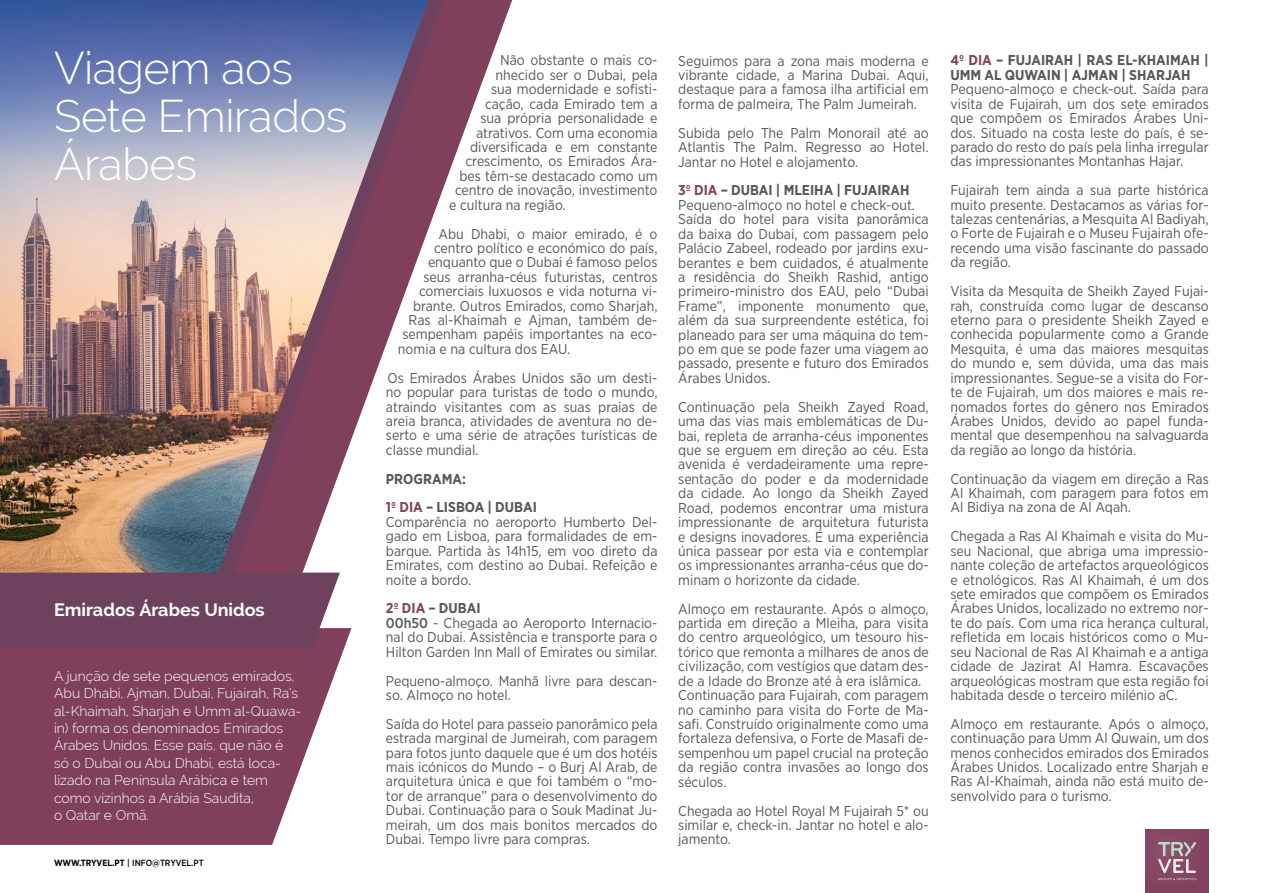
<style>
.page{position:relative;width:1263px;height:893px;background:#fff}
.page>*{position:absolute;margin:0;border:0;box-sizing:border-box;transform-origin:0 0}
.t1{font:300 45px/48px "Raleway";letter-spacing:-.01em;color:#fff}
.t2{font:700 18px "Raleway";color:#fff}
.t3{font:14.25px/14.4px "Gotham Narrow";color:#575756;text-align:justify}
.t4{font:700 14.25px/14.4px "Gotham Narrow";color:#575756}
.t5{font:300 13.95px/17.4px "Raleway";color:#fff}
.t6{font:500 9px "Gotham Narrow";color:#000}
.s1{font-weight:700}
.s2{color:#82415d}
.s3{font-weight:700;color:#82415d}
.s4{font-weight:500}
</style>
<div class="page">
<img style="left:0;top:0;width:101px;height:573px">
<svg style="left:101px;top:0;width:15px;height:573px;background:#a79193"></svg>
<img style="left:116px;top:0;width:396px;height:629px">
<svg style="left:0;top:628px;width:351px;height:217px;background:#8f5770"></svg>
<div style="left:0;top:573px;width:340px;height:75px;background:#6e425e"></div>
<div style="left:1145px;top:829px;width:64px;height:64px;background:#844460"></div>
<svg style="left:1158px;top:842px;width:38px;height:38px"></svg>
<h1 class="t1" style="left:54px;top:44px;width:295px">Viagem aos<br>Sete Emirados<br>Árabes</h1>
<p class="t2" style="left:54px;top:599px;width:212px">Emirados Árabes Unidos</p>
<p class="t5" style="left:54px;top:667px;width:249px">A junção de sete pequenos emirados,<br>Abu Dhabi, Ajman, Dubai, Fujairah, Ra’s al-Khaimah, Sharjah e Umm al-Quawa&shy;in) forma os denominados Emirados<br>Árabes Unidos. Esse país, que não é só o Dubai ou Abu Dhabi, está loca&shy;lizado na Península Arábica e tem como vizinhos a Arábia Saudita,<br>o Qatar e Omã.</p>
<p class="t6" style="left:54px;top:857px;width:151px"><span class="s1">WWW.TRYVEL.PT</span> | INFO@TRYVEL.PT</p>
<p class="t3" style="left:500px;top:53px;width:159px">Não obstante o mais co-</p>
<p class="t3" style="left:495px;top:67px;width:164px">nhecido ser o Dubai, pela</p>
<p class="t3" style="left:491px;top:82px;width:168px">sua modernidade e sofisti-</p>
<p class="t3" style="left:485px;top:96px;width:174px">cação, cada Emirado tem a</p>
<p class="t3" style="left:480px;top:111px;width:178px">sua própria personalidade e</p>
<p class="t3" style="left:476px;top:125px;width:183px">atrativos. Com uma economia</p>
<p class="t3" style="left:470px;top:139px;width:189px">diversificada e em constante</p>
<p class="t3" style="left:465px;top:154px;width:194px">crescimento, os Emirados Ára-</p>
<p class="t3" style="left:459px;top:168px;width:200px">bes têm-se destacado como um</p>
<p class="t3" style="left:455px;top:183px;width:204px">centro de inovação, investimento</p>
<p class="t3" style="left:449px;top:197px;width:118px">e cultura na região.</p>
<p class="t3" style="left:438px;top:226px;width:220px">Abu Dhabi, o maior emirado, é o</p>
<p class="t3" style="left:434px;top:240px;width:225px">centro político e económico do país,</p>
<p class="t3" style="left:428px;top:255px;width:231px">enquanto que o Dubai é famoso pelos</p>
<p class="t3" style="left:423px;top:269px;width:235px">seus arranha-céus futuristas, centros</p>
<p class="t3" style="left:419px;top:284px;width:240px">comerciais luxuosos e vida noturna vi-</p>
<p class="t3" style="left:413px;top:298px;width:246px">brante. Outros Emirados, como Sharjah,</p>
<p class="t3" style="left:408px;top:313px;width:251px">Ras al-Khaimah e Ajman, também de-</p>
<p class="t3" style="left:402px;top:327px;width:257px">sempenham papéis importantes na eco-</p>
<p class="t3" style="left:398px;top:341px;width:174px">nomia e na cultura dos EAU.</p>
<p class="t3" style="left:386px;top:370px;width:273px">Os Emirados Árabes Unidos são um desti&shy;no popular para turistas de todo o mundo, atraindo visitantes com as suas praias de areia branca, atividades de aventura no de&shy;serto e uma série de atrações turísticas de classe mundial.</p>
<p class="t4" style="left:386px;top:464px;width:152px;line-height:28.8px">PROGRAMA:<br><span class="s2">1º DIA</span> – LISBOA | DUBAI</p>
<p class="t3" style="left:386px;top:514px;width:273px">Comparência no aeroporto Humberto Del&shy;gado em Lisboa, para formalidades de em&shy;barque. Partida às 14h15, em voo direto da Emirates, com destino ao Dubai. Refeição e noite a bordo.</p>
<p class="t3" style="left:386px;top:601px;width:273px;text-align:left"><span class="s3">2º DIA</span> <span class="s1">– DUBAI<br></span><span class="s4">00h50</span> - Chegada ao Aeroporto Internacio&shy;nal do Dubai. Assistência e transporte para o Hilton Garden Inn Mall of Emirates ou similar.</p>
<p class="t3" style="left:386px;top:673px;width:273px">Pequeno-almoço. Manhã livre para descan&shy;so. Almoço no hotel.</p>
<p class="t3" style="left:386px;top:716px;width:273px">Saída do Hotel para passeio panorâmico pela estrada marginal de Jumeirah, com paragem para fotos junto daquele que é um dos hotéis mais icónicos do Mundo – o Burj Al Arab, de arquitetura única e que foi também o “mo&shy;tor de arranque” para o desenvolvimento do Dubai. Continuação para o Souk Madinat Ju&shy;meirah, um dos mais bonitos mercados do Dubai. Tempo livre para compras.</p>
<p class="t3" style="left:678px;top:53px;width:252px">Seguimos para a zona mais moderna e vibrante cidade, a Marina Dubai. Aqui, destaque para a famosa ilha artificial em forma de palmeira, The Palm Jumeirah.</p>
<p class="t3" style="left:678px;top:125px;width:252px">Subida pelo The Palm Monorail até ao Atlantis The Palm. Regresso ao Hotel.<br>Jantar no Hotel e alojamento.</p>
<p class="t3" style="left:678px;top:183px;width:252px;text-align:left"><span class="s3">3º DIA</span> <span class="s1">– DUBAI | MLEIHA | FUJAIRAH </span>Pequeno-almoço no hotel e check-out.<br>Saída do hotel para visita panorâmica da baixa do Dubai, com passagem pelo Palácio Zabeel, rodeado por jardins exu&shy;berantes e bem cuidados, é atualmente a residência do Sheikh Rashid, antigo primeiro-ministro dos EAU, pelo “Dubai Frame”, imponente monumento que, além da sua surpreendente estética, foi planeado para ser uma máquina do tem&shy;po em que se pode fazer uma viagem ao passado, presente e futuro dos Emirados Árabes Unidos.</p>
<p class="t3" style="left:678px;top:399px;width:252px">Continuação pela Sheikh Zayed Road, uma das vias mais emblemáticas de Du&shy;bai, repleta de arranha-céus imponentes que se erguem em direção ao céu. Esta avenida é verdadeiramente uma repre&shy;sentação do poder e da modernidade da cidade. Ao longo da Sheikh Zayed Road, podemos encontrar uma mistura impressionante de arquitetura futurista e designs inovadores. É uma experiência única passear por esta via e contemplar os impressionantes arranha-céus que do&shy;minam o horizonte da cidade.</p>
<p class="t3" style="left:678px;top:601px;width:252px;text-align:left">Almoço em restaurante. Após o almoço, partida em direção a Mleiha, para visita do centro arqueológico, um tesouro his&shy;tórico que remonta a milhares de anos de civilização, com vestígios que datam des&shy;de a Idade do Bronze até à era islâmica.<br>Continuação para Fujairah, com paragem no caminho para visita do Forte de Ma&shy;safi. Construído originalmente como uma fortaleza defensiva, o Forte de Masafi de&shy;sempenhou um papel crucial na proteção da região contra invasões ao longo dos séculos.</p>
<p class="t3" style="left:678px;top:803px;width:252px">Chegada ao Hotel Royal M Fujairah 5* ou similar e, check-in. Jantar no hotel e alo&shy;jamento.</p>
<p class="t4" style="left:950px;top:53px;width:260px"><span class="s2">4º DIA</span> – FUJAIRAH | RAS EL-KHAIMAH |<br>UMM AL QUWAIN | AJMAN | SHARJAH</p>
<p class="t3" style="left:950px;top:82px;width:260px">Pequeno-almoço e check-out. Saída para visita de Fujairah, um dos sete emirados que compõem os Emirados Árabes Uni&shy;dos. Situado na costa leste do país, é se&shy;parado do resto do país pela linha irregular das impressionantes Montanhas Hajar.</p>
<p class="t3" style="left:950px;top:183px;width:260px">Fujairah tem ainda a sua parte histórica muito presente. Destacamos as várias for&shy;talezas centenárias, a Mesquita Al Badiyah, o Forte de Fujairah e o Museu Fujairah ofe&shy;recendo uma visão fascinante do passado da região.</p>
<p class="t3" style="left:950px;top:284px;width:260px">Visita da Mesquita de Sheikh Zayed Fujai&shy;rah, construída como lugar de descanso eterno para o presidente Sheikh Zayed e conhecida popularmente como a Grande Mesquita, é uma das maiores mesquitas do mundo e, sem dúvida, uma das mais impressionantes. Segue-se a visita do For&shy;te de Fujairah, um dos maiores e mais re&shy;nomados fortes do gênero nos Emirados Árabes Unidos, devido ao papel funda&shy;mental que desempenhou na salvaguarda da região ao longo da história.</p>
<p class="t3" style="left:950px;top:471px;width:260px">Continuação da viagem em direção a Ras Al Khaimah, com paragem para fotos em Al Bidiya na zona de Al Aqah.</p>
<p class="t3" style="left:950px;top:529px;width:260px">Chegada a Ras Al Khaimah e visita do Mu&shy;seu Nacional, que abriga uma impressio&shy;nante coleção de artefactos arqueológicos e etnológicos. Ras Al Khaimah, é um dos sete emirados que compõem os Emirados Árabes Unidos, localizado no extremo nor&shy;te do país. Com uma rica herança cultural, refletida em locais históricos como o Mu&shy;seu Nacional de Ras Al Khaimah e a antiga cidade de Jazirat Al Hamra. Escavações arqueológicas mostram que esta região foi habitada desde o terceiro milénio aC.</p>
<p class="t3" style="left:950px;top:716px;width:260px">Almoço em restaurante. Após o almoço, continuação para Umm Al Quwain, um dos menos conhecidos emirados dos Emirados Árabes Unidos. Localizado entre Sharjah e Ras Al-Khaimah, ainda não está muito de&shy;senvolvido para o turismo.</p>
</div>
